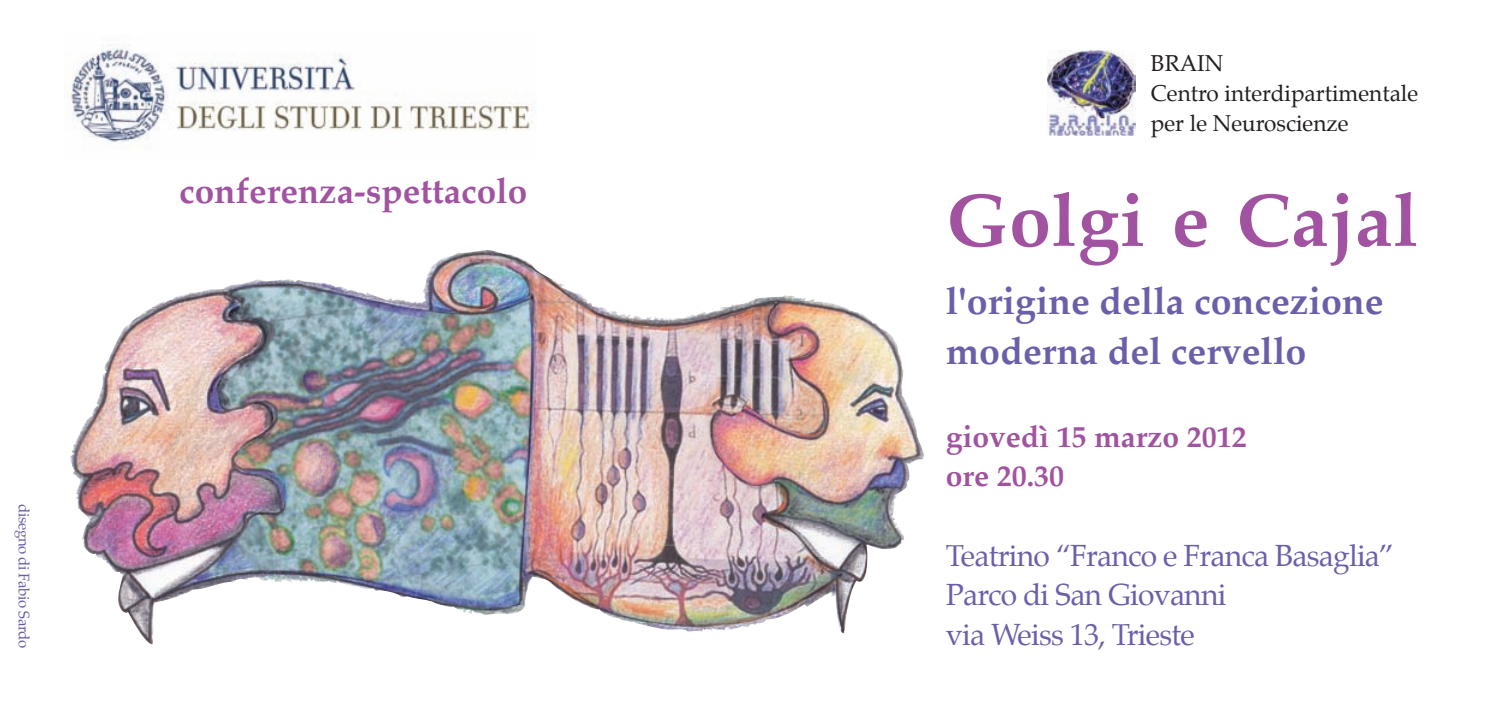
<style>
.page{position:relative;width:1490px;height:711px;background:#fff}
.page>*{position:absolute;margin:0;border:0;box-sizing:border-box;transform-origin:0 0}
.t1{font:700 75px "Palatino";color:#a152a0}
.t2{font:700 37.5px/49.5px "Palatino";color:#6b5fa9}
.t3{font:700 35px "Palatino";color:#a152a0}
.t4{font:30px/39.5px "Palatino";letter-spacing:-.025em;color:#6b5fa9}
.t5{font:700 30px/39.5px "Palatino";color:#a152a0}
.t6{font:22.5px/29.8px "Palatino";color:#231f20}
.t7{font:15px "Palatino";letter-spacing:-.025em;color:#6b5fa9}
</style>
<div class="page">
<img style="left:70px;top:250px;width:854px;height:383px">
<img style="left:67px;top:44px;width:466px;height:99px">
<img style="left:1047px;top:50px;width:88px;height:86px">
<p class="t7" style="left:31px;top:503px;width:146px;rotate:90deg">disegno di Fabio Sardo</p>
<p class="t3" style="left:179px;top:174px;width:350px">conferenza-spettacolo</p>
<p class="t6" style="left:1151px;top:50px;width:269px">BRAIN<br>Centro interdipartimentale per le Neuroscienze</p>
<h1 class="t1" style="left:946px;top:184px;width:474px">Golgi e Cajal</h1>
<p class="t2" style="left:946px;top:279px;width:439px">l'origine della concezione moderna del cervello</p>
<p class="t5" style="left:946px;top:418px;width:302px">giovedì 15 marzo 2012 ore 20.30</p>
<p class="t4" style="left:946px;top:537px;width:450px">Teatrino “Franco e Franca Basaglia”<br>Parco di San Giovanni<br>via Weiss 13, Trieste</p>
</div>
